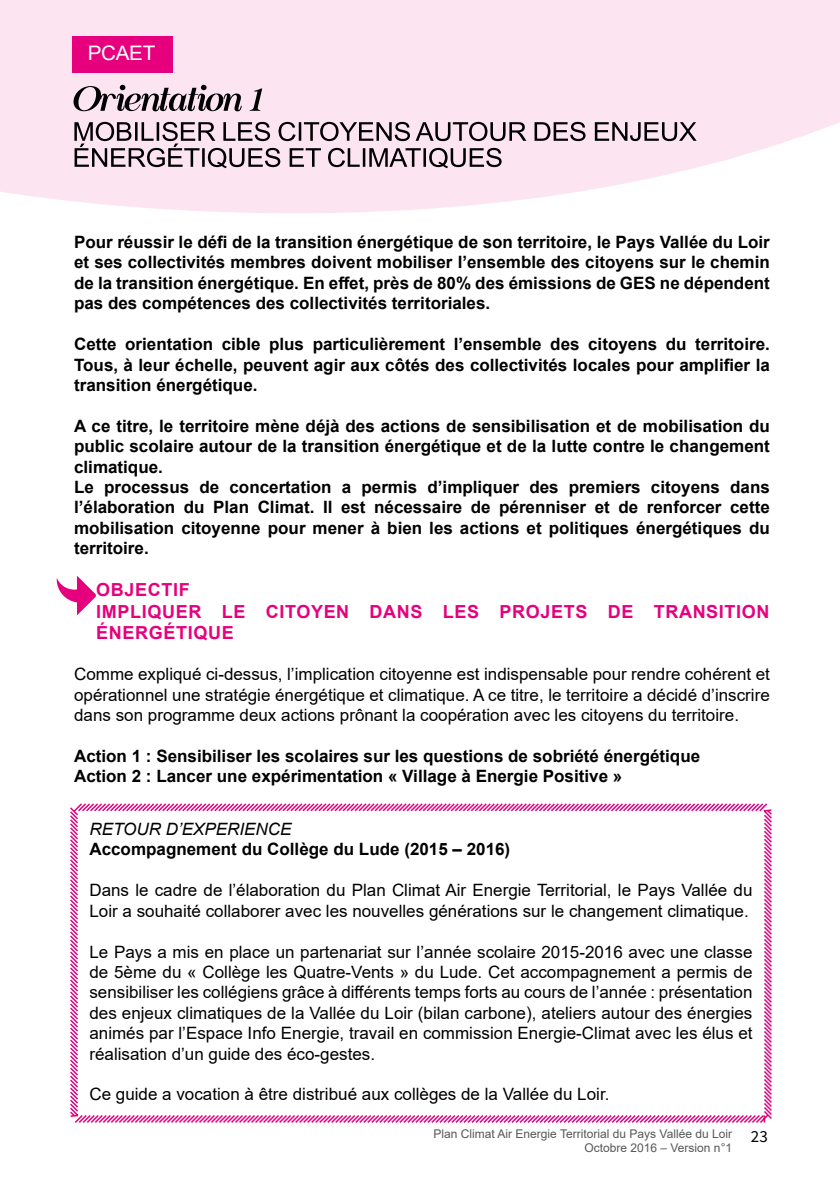
<style>
.page{position:relative;width:840px;height:1191px;background:#fff}
.page>*{position:absolute;margin:0;border:0;box-sizing:border-box;transform-origin:0 0}
.t1{font:20px "Arial";letter-spacing:-.015em;color:#fff}
.t2{font:700 18px/21.6px "Arial";letter-spacing:.035em;color:#e6007d}
.t3{font:700 17px/20.4px "Arial";color:#000;text-align:justify}
.t4{font:17px/20.4px "Arial";color:#000;text-align:justify}
.t5{font:italic 17px "Arial";color:#000}
.t6{font:12px/14.4px "Arial";color:#575756}
.s1{font-family:"Source Sans Pro";font-size:17px;color:#000}
</style>
<div class="page">
<div style="left:0;top:0;width:839px;height:70px;background:#fce5f1"></div>
<svg style="left:0;top:36px;width:839px;height:177px;fill:#fce5f1"></svg>
<div style="left:72px;top:36px;width:100px;height:36px;background:#e6007d"></div>
<svg style="left:74px;top:122px;width:622px;height:46px;background:#c2b0ba"></svg>
<svg style="left:73px;top:85px;width:189px;height:27px;background:#ae9ea7"></svg>
<svg style="left:70px;top:803px;width:702px;height:320px"></svg>
<svg style="left:57px;top:575px;width:39px;height:40px"></svg>
<p class="t1" style="left:88px;top:39px;width:69px">PCAET</p>
<p class="t3" style="left:74px;top:232px;width:697px">Pour réussir le défi de la transition énergétique de son territoire, le Pays Vallée du Loir et ses collectivités membres doivent mobiliser l’ensemble des citoyens sur le chemin de la transition énergétique. En effet, près de 80% des émissions de GES ne dépendent pas des compétences des collectivités territoriales.</p>
<p class="t3" style="left:74px;top:334px;width:697px">Cette orientation cible plus particulièrement l’ensemble des citoyens du territoire.<br>Tous, à leur échelle, peuvent agir aux côtés des collectivités locales pour amplifier la transition énergétique.</p>
<p class="t3" style="left:74px;top:416px;width:697px;text-align:left">A ce titre, le territoire mène déjà des actions de sensibilisation et de mobilisation du public scolaire autour de la transition énergétique et de la lutte contre le changement climatique.<br>Le processus de concertation a permis d’impliquer des premiers citoyens dans l’élaboration du Plan Climat. Il est nécessaire de pérenniser et de renforcer cette mobilisation citoyenne pour mener à bien les actions et politiques énergétiques du territoire.</p>
<p class="t2" style="left:96px;top:579px;width:674px">OBJECTIF<br>IMPLIQUER LE CITOYEN DANS LES PROJETS DE TRANSITION<br>ÉNERGÉTIQUE</p>
<p class="t4" style="left:74px;top:664px;width:697px">Comme expliqué ci-dessus, l’implication citoyenne est indispensable pour rendre cohérent et opérationnel une stratégie énergétique et climatique. A ce titre, le territoire a décidé d’inscrire dans son programme deux actions prônant la coopération avec les citoyens du territoire.</p>
<p class="t3" style="left:74px;top:746px;width:627px">Action 1 : Sensibiliser les scolaires sur les questions de sobriété énergétique<br>Action 2 : Lancer une expérimentation « Village à Energie Positive »</p>
<p class="t5" style="left:89px;top:818px;width:203px">RETOUR D’EXPERIENCE</p>
<p class="t3" style="left:89px;top:839px;width:422px">Accompagnement du Collège du Lude (2015 – 2016)</p>
<p class="t4" style="left:89px;top:880px;width:664px">Dans le cadre de l’élaboration du Plan Climat Air Energie Territorial, le Pays Vallée du<br>Loir a souhaité collaborer avec les nouvelles générations sur le changement climatique.</p>
<p class="t4" style="left:89px;top:941px;width:664px">Le Pays a mis en place un partenariat sur l’année scolaire 2015-2016 avec une classe de 5ème du « Collège les Quatre-Vents » du Lude. Cet accompagnement a permis de sensibiliser les collégiens grâce à différents temps forts au cours de l’année : présentation des enjeux climatiques de la Vallée du Loir (bilan carbone), ateliers autour des énergies animés par l’Espace Info Energie, travail en commission Energie-Climat avec les élus et réalisation d’un guide des éco-gestes.</p>
<p class="t4" style="left:89px;top:1084px;width:521px">Ce guide a vocation à être distribué aux collèges de la Vallée du Loir.</p>
<p class="t6" style="left:584px;top:1126px;width:185px;text-indent:-151px">Plan Climat Air Energie Territorial du Pays Vallée du Loir <span class="s1">23<br></span>Octobre 2016 – Version n°1</p>
</div>
